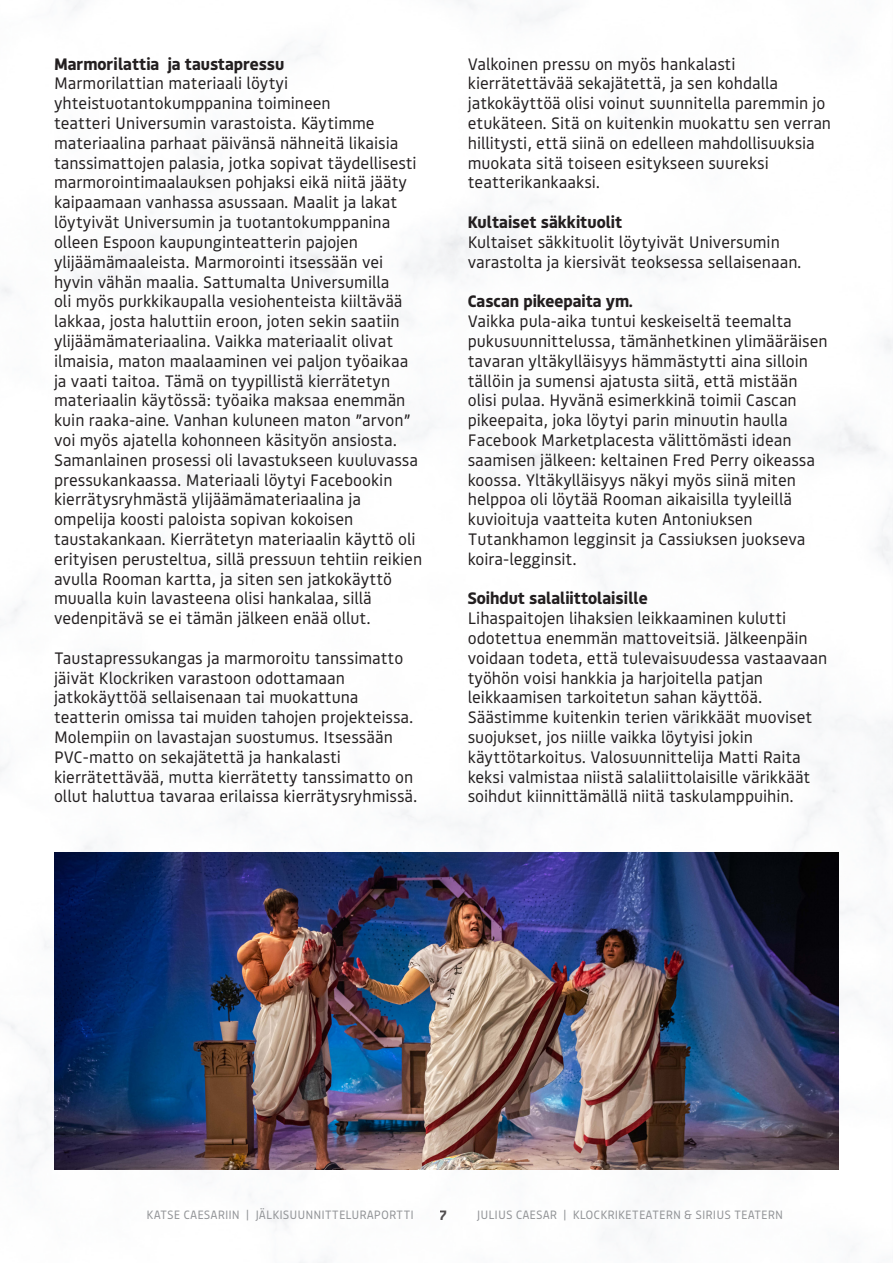
<style>
.page{position:relative;width:893px;height:1263px;background:#fff}
.page>*{position:absolute;margin:0;border:0;box-sizing:border-box;transform-origin:0 0}
.t1{font:16.5px/19.8px "Bould";color:#231f20}
.t2{font:700 16.5px "Bould";color:#231f20}
.t3{font:700 13.5px "Bould";color:#231f20}
.t4{font:12px "Bould";color:#939598}
</style>
<div class="page">
<img style="left:0;top:0;width:893px;height:1263px">
<img style="left:54px;top:852px;width:785px;height:317px">
<p class="t2" style="left:54px;top:52px;width:232px">Marmorilattia ja taustapressu</p>
<p class="t1" style="left:54px;top:73px;width:370px">Marmorilattian materiaali löytyi yhteistuotantokumppanina toimineen<br>teatteri Universumin varastoista. Käytimme materiaalina parhaat päivänsä nähneitä likaisia tanssimattojen palasia, jotka sopivat täydellisesti marmorointimaalauksen pohjaksi eikä niitä jääty kaipaamaan vanhassa asussaan. Maalit ja lakat löytyivät Universumin ja tuotantokumppanina olleen Espoon kaupunginteatterin pajojen ylijäämämaaleista. Marmorointi itsessään vei hyvin vähän maalia. Sattumalta Universumilla<br>oli myös purkkikaupalla vesiohenteista kiiltävää lakkaa, josta haluttiin eroon, joten sekin saatiin ylijäämämateriaalina. Vaikka materiaalit olivat ilmaisia, maton maalaaminen vei paljon työaikaa ja vaati taitoa. Tämä on tyypillistä kierrätetyn materiaalin käytössä: työaika maksaa enemmän kuin raaka-aine. Vanhan kuluneen maton ”arvon” voi myös ajatella kohonneen käsityön ansiosta.<br>Samanlainen prosessi oli lavastukseen kuuluvassa pressukankaassa. Materiaali löytyi Facebookin kierrätysryhmästä ylijäämämateriaalina ja ompelija koosti paloista sopivan kokoisen taustakankaan. Kierrätetyn materiaalin käyttö oli erityisen perusteltua, sillä pressuun tehtiin reikien avulla Rooman kartta, ja siten sen jatkokäyttö muualla kuin lavasteena olisi hankalaa, sillä vedenpitävä se ei tämän jälkeen enää ollut.</p>
<p class="t1" style="left:54px;top:647px;width:365px">Taustapressukangas ja marmoroitu tanssimatto jäivät Klockriken varastoon odottamaan jatkokäyttöä sellaisenaan tai muokattuna teatterin omissa tai muiden tahojen projekteissa.<br>Molempiin on lavastajan suostumus. Itsessään PVC-matto on sekajätettä ja hankalasti kierrätettävää, mutta kierrätetty tanssimatto on ollut haluttua tavaraa erilaissa kierrätysryhmissä.</p>
<p class="t1" style="left:468px;top:53px;width:365px">Valkoinen pressu on myös hankalasti kierrätettävää sekajätettä, ja sen kohdalla jatkokäyttöä olisi voinut suunnitella paremmin jo etukäteen. Sitä on kuitenkin muokattu sen verran hillitysti, että siinä on edelleen mahdollisuuksia muokata sitä toiseen esitykseen suureksi teatterikankaaksi.</p>
<p class="t2" style="left:468px;top:210px;width:156px">Kultaiset säkkituolit</p>
<p class="t1" style="left:468px;top:231px;width:335px">Kultaiset säkkituolit löytyivät Universumin varastolta ja kiersivät teoksessa sellaisenaan.</p>
<p class="t2" style="left:468px;top:290px;width:167px">Cascan pikeepaita ym.</p>
<p class="t1" style="left:468px;top:310px;width:361px">Vaikka pula-aika tuntui keskeiseltä teemalta pukusuunnittelussa, tämänhetkinen ylimääräisen tavaran yltäkylläisyys hämmästytti aina silloin tällöin ja sumensi ajatusta siitä, että mistään olisi pulaa. Hyvänä esimerkkinä toimii Cascan pikeepaita, joka löytyi parin minuutin haulla Facebook Marketplacesta välittömästi idean saamisen jälkeen: keltainen Fred Perry oikeassa koossa. Yltäkylläisyys näkyi myös siinä miten helppoa oli löytää Rooman aikaisilla tyyleillä kuvioituja vaatteita kuten Antoniuksen Tutankhamon legginsit ja Cassiuksen juokseva koira-legginsit.</p>
<p class="t2" style="left:468px;top:587px;width:181px">Soihdut salaliittolaisille</p>
<p class="t1" style="left:468px;top:607px;width:361px">Lihaspaitojen lihaksien leikkaaminen kulutti odotettua enemmän mattoveitsiä. Jälkeenpäin voidaan todeta, että tulevaisuudessa vastaavaan työhön voisi hankkia ja harjoitella patjan leikkaamisen tarkoitetun sahan käyttöä.<br>Säästimme kuitenkin terien värikkäät muoviset suojukset, jos niille vaikka löytyisi jokin käyttötarkoitus. Valosuunnittelija Matti Raita keksi valmistaa niistä salaliittolaisille värikkäät soihdut kiinnittämällä niitä taskulamppuihin.</p>
<p class="t4" style="left:147px;top:1207px;width:269px">KATSE CAESARIIN | JÄLKISUUNNITTELURAPORTTI</p>
<p class="t4" style="left:477px;top:1207px;width:308px">JULIUS CAESAR | KLOCKRIKETEATERN &amp; SIRIUS TEATERN</p>
<p class="t3" style="left:440px;top:1205px;width:9px">7</p>
</div>
